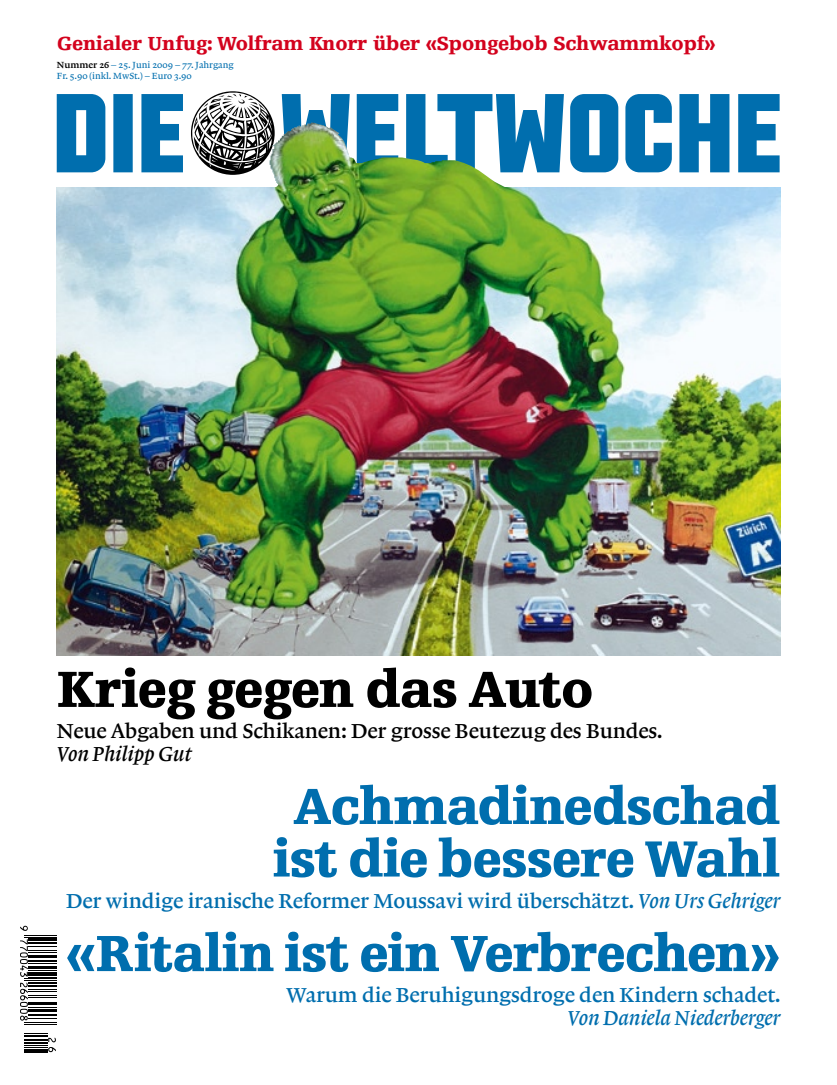
<style>
.page{position:relative;width:837px;height:1085px;background:#fff}
.page>*{position:absolute;margin:0;border:0;box-sizing:border-box;transform-origin:0 0}
.COV_Geschichte_recht{font:900 53.75px/52.5px "Wewo Serif C15";letter-spacing:-.03em;color:#006eae;text-align:center}
.COV_Geschichte_links{font:900 53.75px "Wewo Serif C15";letter-spacing:-.03em;color:#000}
.COV_Lead_rechtsbündi{font:21.25px/22.5px "Lexicon No 1 Roman B Txt";letter-spacing:-.01em;color:#006eae;text-align:right}
.COV_Lead_linksbündig{font:21.25px/22.5px "Lexicon No 1 Roman B Txt";letter-spacing:-.01em;color:#000}
.COV_Kopfzeile{font:900 20px "Egyptienne FLT Std";letter-spacing:-.01em;color:#d3021d}
.COV_Datum_und_Preis{font:9.38px "Lexicon No 1 Roman A Txt";color:#006eae}
.s1{font-family:"Wewo Serif C15"}
.s2{font-family:"Lexicon No 1 Roman C Txt";color:#000}
.s3{font-family:"Lexicon No 1 Italic B Txt"}
</style>
<div class="page">
<svg style="left:57px;top:91px;width:217px;height:32px"></svg>
<svg style="left:282px;top:94px;width:497px;height:29px;fill:#006eae"></svg>
<hr style="left:24px;top:934px;width:33px;height:1px;background:#000">
<hr style="left:24px;top:936px;width:33px;height:1px;background:#000">
<hr style="left:29px;top:938px;width:28px;height:3px;background:#000">
<hr style="left:24px;top:1021px;width:33px;height:1px;background:#000">
<hr style="left:24px;top:1023px;width:33px;height:1px;background:#000">
<svg style="left:20px;top:925px;width:8px;height:5px"></svg>
<svg style="left:20px;top:939px;width:37px;height:81px"></svg>
<svg style="left:24px;top:1033px;width:32px;height:18px"></svg>
<svg style="left:24px;top:1048px;width:23px;height:4px"></svg>
<img style="left:57px;top:123px;width:723px;height:533px">
<p class="COV_Kopfzeile" style="left:57px;top:33px;width:660px">Genialer Unfug: Wolfram Knorr über <span class="s1">«</span>Spongebob Schwammkopf<span class="s1">»</span></p>
<p class="COV_Datum_und_Preis" style="left:57px;top:59px;width:178px"><span class="s2">Nummer 26</span> — 25. Juni 2009 – 77. Jahrgang</p>
<p class="COV_Datum_und_Preis" style="left:57px;top:70px;width:136px">Fr. 5.90 (inkl. MwSt.) – Euro 3.90</p>
<p class="COV_Geschichte_links" style="left:57px;top:659px;width:538px">Krieg gegen das Auto</p>
<p class="COV_Lead_linksbündig" style="left:57px;top:720px;width:607px">Neue Abgaben und Schikanen: Der grosse Beutezug des Bundes.<br><span class="s3">Von Philipp Gut</span></p>
<p class="COV_Geschichte_recht" style="left:273px;top:780px;width:508px">Achmadinedschad ist die bessere Wahl</p>
<p class="COV_Lead_rechtsbündi" style="left:66px;top:889px;width:715px">Der windige iranische Reformer Moussavi wird überschätzt. <span class="s3">Von Urs Gehriger</span></p>
<p class="COV_Geschichte_recht" style="left:66px;top:927px;width:715px">«Ritalin ist ein Verbrechen»</p>
<p class="COV_Lead_rechtsbündi" style="left:286px;top:984px;width:496px">Warum die Beruhigungsdroge den Kindern schadet.<br><span class="s3">Von Daniela Niederberger</span></p>
</div>
